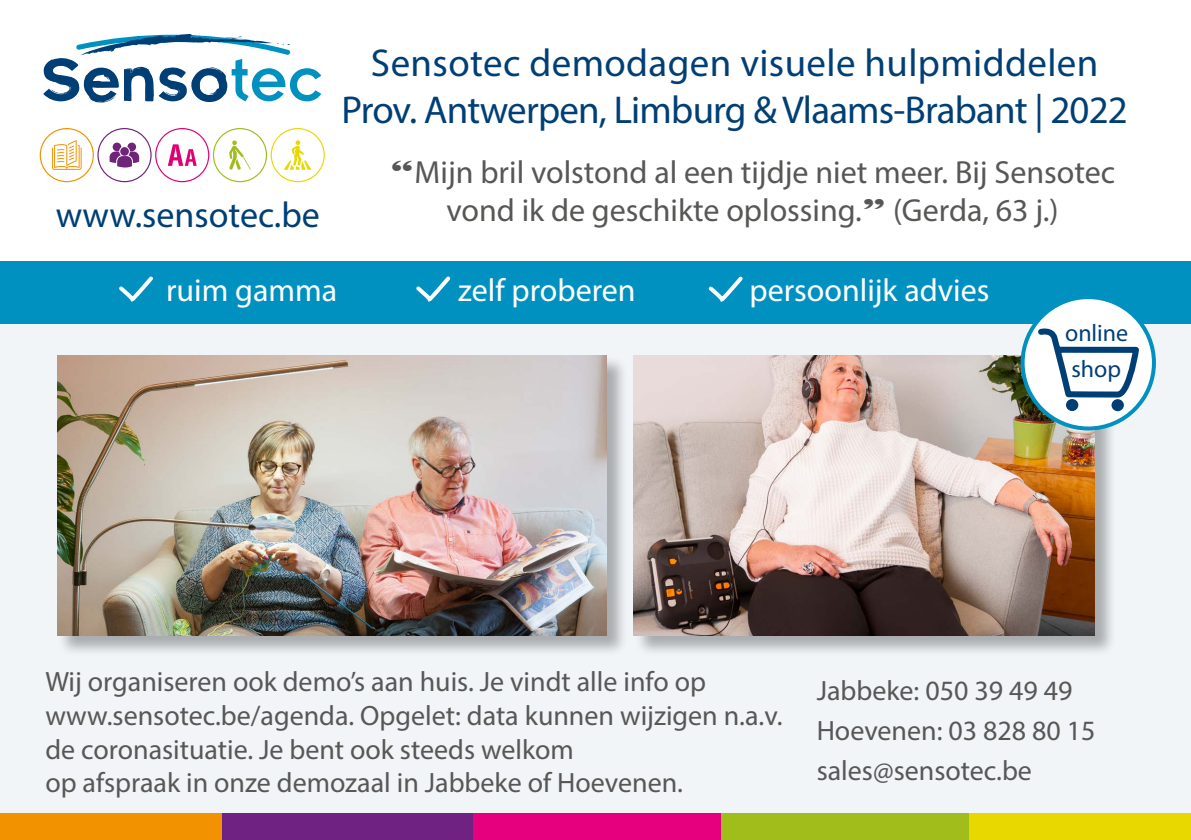
<style>
.page{position:relative;width:1191px;height:840px;background:#fff}
.page>*{position:absolute;margin:0;border:0;box-sizing:border-box;transform-origin:0 0}
.t1{font:38.8px/46.6px "Myriad Pro";letter-spacing:.005em;color:#003f75;text-align:center}
.t2{font:36px "Myriad Pro";color:#003f75}
.t3{font:32px/38.4px "Myriad Pro";color:#575756;text-align:center}
.t4{font:32px "Myriad Pro";color:#fff}
.t5{font:28px/33.6px "Myriad Pro";color:#575756}
.t6{font:24px "Myriad Pro";color:#003f75}
.s1{font-family:"Latin Wide"}
</style>
<div class="page">
<div style="left:0;top:323px;width:1191px;height:516px;background:#f1f5f8"></div>
<svg style="left:40px;top:128px;width:285px;height:54px"></svg>
<svg style="left:43px;top:34px;width:278px;height:69px"></svg>
<div style="left:0;top:261px;width:1191px;height:63px;background:#0091c1"></div>
<svg style="left:119px;top:276px;width:34px;height:26px"></svg>
<svg style="left:416px;top:276px;width:35px;height:26px"></svg>
<svg style="left:708px;top:276px;width:35px;height:26px"></svg>
<div style="left:0;top:812px;width:222px;height:27px;background:#f39200"></div>
<div style="left:222px;top:812px;width:250px;height:27px;background:#702283"></div>
<div style="left:472px;top:812px;width:248px;height:27px;background:#e6007d"></div>
<div style="left:720px;top:812px;width:250px;height:27px;background:#a0bd1c"></div>
<div style="left:969px;top:812px;width:222px;height:27px;background:#e9d800"></div>
<div style="left:57px;top:355px;width:571px;height:302px;background:#000;opacity:.3"></div>
<img style="left:57px;top:355px;width:549px;height:279px">
<div style="left:633px;top:355px;width:483px;height:302px;background:#000;opacity:.3"></div>
<img style="left:633px;top:355px;width:461px;height:279px">
<div style="left:1022px;top:297px;width:132px;height:131px;background:#fff;border-radius:50%"></div>
<div style="left:1020px;top:295px;width:136px;height:135px;border:4px solid #0091c1;border-radius:50%"></div>
<svg style="left:1035px;top:326px;width:108px;height:74px"></svg>
<div style="left:1066px;top:399px;width:12px;height:12px;background:#003f75;border-radius:50%"></div>
<div style="left:1111px;top:399px;width:12px;height:12px;background:#003f75;border-radius:50%"></div>
<p class="t2" style="left:56px;top:193px;width:266px">www.sensotec.be</p>
<h1 class="t1" style="left:341px;top:39px;width:788px">Sensotec demodagen visuele hulpmiddelen<br>Prov. Antwerpen, Limburg &amp; Vlaams-Brabant | 2022</h1>
<p class="t3" style="left:390px;top:152px;width:727px"><span class="s1">“</span>Mijn bril volstond al een tijdje niet meer. Bij Sensotec vond ik de geschikte oplossing.<span class="s1">”</span> (Gerda, 63 j.)</p>
<p class="t4" style="left:166px;top:270px;width:173px">ruim gamma</p>
<p class="t4" style="left:458px;top:270px;width:179px">zelf proberen</p>
<p class="t4" style="left:749px;top:270px;width:241px">persoonlijk advies</p>
<p class="t6" style="left:1065px;top:318px;width:65px">online</p>
<p class="t6" style="left:1071px;top:354px;width:51px">shop</p>
<p class="t5" style="left:45px;top:664px;width:738px">Wij organiseren ook demo’s aan huis. Je vindt alle info op www.sensotec.be/agenda. Opgelet: data kunnen wijzigen n.a.v. de coronasituatie. Je bent ook steeds welkom<br>op afspraak in onze demozaal in Jabbeke of Hoevenen.</p>
<p class="t5" style="left:816px;top:669px;width:280px;line-height:40px">Jabbeke: 050 39 49 49<br>Hoevenen: 03 828 80 15 sales@sensotec.be</p>
</div>
